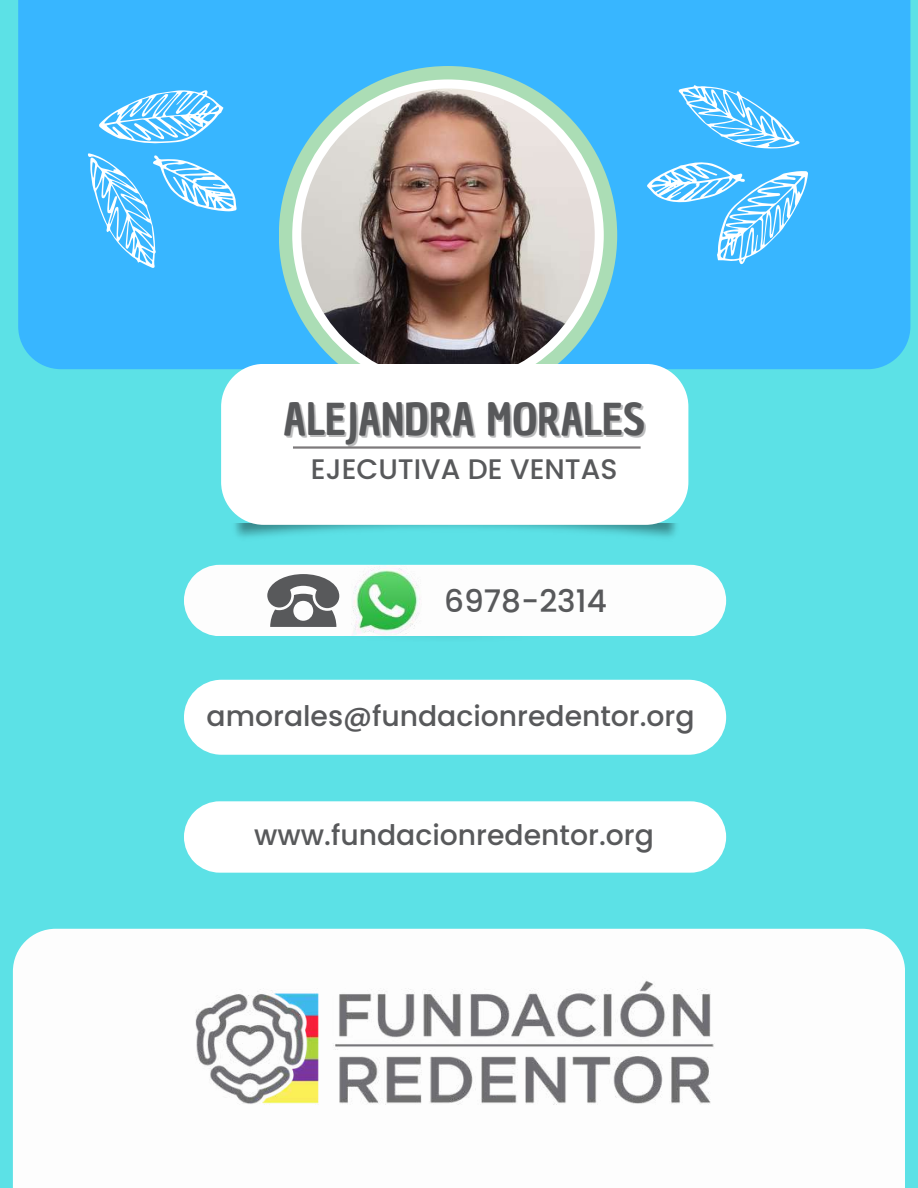
<style>
.page{position:relative;width:918px;height:1188px;background:#5ce1e6}
.page>*{position:absolute;margin:0;border:0;box-sizing:border-box;transform-origin:0 0}
.t1{font:42.9px "Chau Philomene One";color:#58595b}
.t2{font:500 31.05px "Poppins";color:#58595b}
.t3{font:500 28.35px "Poppins";color:#58595b}
.t4{font:500 28.2px "Poppins";color:#58595b}
</style>
<div class="page">
<div style="left:184px;top:801px;width:542px;height:72px;background:#fff"></div>
<div style="left:184px;top:680px;width:542px;height:75px;background:#fff;border-radius:38px"></div>
<div style="left:18px;top:0;width:892px;height:369px;background:#38b6ff"></div>
<svg style="left:644px;top:68px;width:178px;height:201px;background:#53c0ff"></svg>
<div style="left:279px;top:66px;width:338px;height:338px;background:#abddb5;border-radius:50%"></div>
<div style="left:292px;top:79px;width:312px;height:312px;background:#fff;border-radius:50%"></div>
<img style="left:301px;top:89px;width:294px;height:293px;border-radius:50%">
<img style="left:235px;top:523px;width:441px;height:14px">
<div style="left:221px;top:364px;width:467px;height:161px;background:#fff;border-radius:43px"></div>
<hr style="left:293px;top:446px;width:348px;height:3px;background:#7d7a7b">
<svg style="left:54px;top:54px;width:193px;height:217px;background:#4fbeff"></svg>
<div style="left:13px;top:929px;width:892px;height:259px;background:#fdfdfd"></div>
<img style="left:196px;top:980px;width:518px;height:125px">
<svg style="left:184px;top:565px;width:542px;height:71px;background:#e1ede6"></svg>
<h1 class="t1" style="left:283px;top:391px;width:364px">ALEJANDRA MORALES</h1>
<p class="t4" style="left:311px;top:449px;width:308px">EJECUTIVA DE VENTAS</p>
<p class="t2" style="left:444px;top:580px;width:164px">6978-2314</p>
<p class="t4" style="left:207px;top:697px;width:490px">amorales@fundacionredentor.org</p>
<p class="t3" style="left:254px;top:816px;width:401px">www.fundacionredentor.org</p>
</div>
